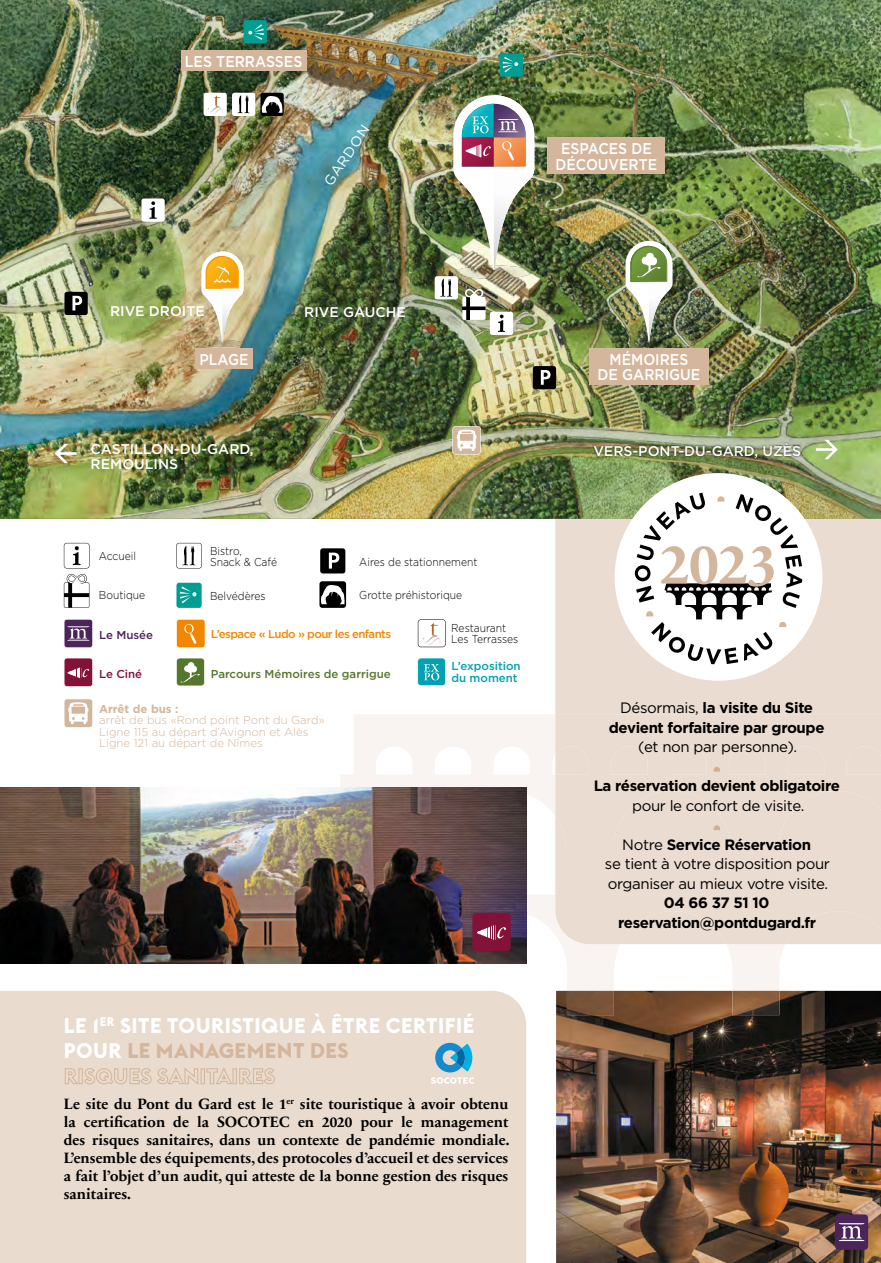
<style>
.page{position:relative;width:881px;height:1263px;background:#fff}
.page>*{position:absolute;margin:0;border:0;box-sizing:border-box;transform-origin:0 0}
.t1{font:700 58.35px "Sabon Next LT";color:#d4b69c}
.t2{font:700 21px/25.2px "Euclid Flex";letter-spacing:.025em;color:#fff}
.t3{font:500 15.6px/15.6px "Gotham";color:#fff;text-align:center;scale:.9 1}
.t4{font:700 15px/18px "Sabon Next LT";color:#000;text-align:justify}
.t5{font:15px/19.5px "Gotham";letter-spacing:-.025em;color:#000;text-align:center}
.t6{font:700 15px/19.5px "Gotham";letter-spacing:-.025em;color:#000;text-align:center}
.t7{font:500 14.1px/15.6px "Gotham";color:#fff}
.t8{font:14.1px "Gotham";color:#fff}
.t9{font:300 11.4px/10.8px "Gotham";color:#000;scale:.9 1}
.t10{font:300 11.4px/11.4px "Gotham";color:#d4b69c}
.t11{font:500 11.4px "Gotham";letter-spacing:-.05em;color:#f18700}
.t12{font:500 11.4px "Gotham";color:#55762d}
.t13{font:500 11.4px/11.4px "Gotham";color:#00a1b0}
.t14{font:700 11.4px "Gotham";color:#d4b69c}
.t15{font:500 11.4px "Gotham";color:#4d235b}
.t16{font:500 11.4px "Gotham";color:#831238}
.s1{color:#d4b69c}
.s2{font-weight:400}
.s3{font-weight:700}
</style>
<div class="page">
<img style="left:556px;top:991px;width:324px;height:272px">
<div style="left:834px;top:1214px;width:33px;height:36px;background:#4d235b;border-radius:4px"></div>
<svg style="left:838px;top:1223px;width:26px;height:18px"></svg>
<img style="left:0;top:0;width:880px;height:519px">
<svg style="left:55px;top:444px;width:22px;height:19px"></svg>
<svg style="left:815px;top:440px;width:22px;height:19px"></svg>
<div style="left:434px;top:276px;width:24px;height:23px;background:#fff;border-radius:2px"></div>
<svg style="left:440px;top:279px;width:12px;height:18px"></svg>
<div style="left:243px;top:20px;width:24px;height:23px;background:#009d92;border-radius:2px"></div>
<svg style="left:248px;top:24px;width:16px;height:16px"></svg>
<div style="left:499px;top:53px;width:23px;height:24px;background:#009d92;border-radius:2px"></div>
<svg style="left:502px;top:57px;width:16px;height:15px"></svg>
<svg style="left:462px;top:289px;width:23px;height:31px"></svg>
<div style="left:489px;top:312px;width:24px;height:23px;background:#fff;border-radius:2px"></div>
<svg style="left:498px;top:315px;width:7px;height:17px"></svg>
<div style="left:232px;top:93px;width:23px;height:23px;background:#fff;border-radius:2px"></div>
<svg style="left:237px;top:95px;width:12px;height:18px"></svg>
<div style="left:203px;top:93px;width:24px;height:23px;background:#fff;border-radius:2px"></div>
<img style="left:207px;top:95px;width:16px;height:19px">
<div style="left:260px;top:93px;width:23px;height:23px;background:#000;border-radius:2px"></div>
<svg style="left:261px;top:96px;width:21px;height:17px"></svg>
<img style="left:455px;top:270px;width:76px;height:9px">
<img style="left:453px;top:95px;width:81px;height:175px">
<img style="left:203px;top:342px;width:39px;height:5px">
<svg style="left:201px;top:251px;width:42px;height:91px"></svg>
<img style="left:626px;top:342px;width:44px;height:5px">
<img style="left:625px;top:241px;width:47px;height:101px">
<div style="left:532px;top:366px;width:24px;height:23px;background:#000;border-radius:2px"></div>
<svg style="left:524px;top:370px;width:26px;height:25px"></svg>
<div style="left:64px;top:292px;width:24px;height:23px;background:#000;border-radius:2px"></div>
<svg style="left:57px;top:279px;width:25px;height:31px"></svg>
<div style="left:141px;top:198px;width:24px;height:24px;background:#fff;border-radius:2px"></div>
<svg style="left:149px;top:201px;width:7px;height:18px"></svg>
<svg style="left:452px;top:426px;width:28px;height:28px"></svg>
<img style="left:591px;top:441px;width:210px;height:18px">
<div style="left:181px;top:50px;width:125px;height:21px;background:#d4b69c"></div>
<div style="left:547px;top:138px;width:118px;height:36px;background:#d4b69c"></div>
<div style="left:589px;top:348px;width:119px;height:36px;background:#d4b69c"></div>
<div style="left:195px;top:348px;width:57px;height:21px;background:#d4b69c"></div>
<div style="left:0;top:991px;width:526px;height:272px;background:#e9dbce"></div>
<svg style="left:430px;top:1043px;width:44px;height:41px;background:#90bfd0"></svg>
<svg style="left:340px;top:714px;width:445px;height:277px"></svg>
<img style="left:566px;top:991px;width:213px;height:24px">
<svg style="left:64px;top:543px;width:25px;height:25px"></svg>
<svg style="left:64px;top:574px;width:25px;height:34px"></svg>
<div style="left:320px;top:548px;width:25px;height:25px;background:#000;border-radius:3px"></div>
<svg style="left:329px;top:553px;width:10px;height:16px"></svg>
<div style="left:319px;top:581px;width:27px;height:27px;background:#000;border-radius:3px"></div>
<svg style="left:321px;top:585px;width:24px;height:19px"></svg>
<svg style="left:176px;top:543px;width:26px;height:25px"></svg>
<svg style="left:64px;top:658px;width:29px;height:29px"></svg>
<svg style="left:176px;top:658px;width:28px;height:28px"></svg>
<svg style="left:64px;top:619px;width:29px;height:29px"></svg>
<svg style="left:176px;top:619px;width:29px;height:29px"></svg>
<svg style="left:417px;top:658px;width:28px;height:28px"></svg>
<svg style="left:64px;top:699px;width:29px;height:29px"></svg>
<svg style="left:417px;top:619px;width:28px;height:28px"></svg>
<img style="left:423px;top:623px;width:17px;height:22px">
<div style="left:176px;top:583px;width:25px;height:25px;background:#009d92;border-radius:3px"></div>
<svg style="left:180px;top:586px;width:16px;height:17px"></svg>
<img style="left:0;top:787px;width:526px;height:176px">
<div style="left:472px;top:913px;width:38px;height:38px;background:#831238;border-radius:4px"></div>
<svg style="left:477px;top:925px;width:29px;height:15px"></svg>
<div style="left:555px;top:519px;width:325px;height:195px;background:#eadcd0"></div>
<div style="left:555px;top:714px;width:325px;height:230px;background:#eadcd0"></div>
<div style="left:614px;top:473px;width:208px;height:208px;background:#fff;border-radius:50%"></div>
<svg style="left:634px;top:493px;width:167px;height:171px"></svg>
<svg style="left:713px;top:767px;width:6px;height:5px"></svg>
<svg style="left:713px;top:825px;width:6px;height:5px"></svg>
<p class="t3" style="left:185px;top:53px;width:132px">LES TERRASSES</p>
<p class="t8" style="left:319px;top:179px;width:71px;rotate:-56deg">GARDON</p>
<p class="t3" style="left:555px;top:141px;width:114px">ESPACES DE<br>DÉCOUVERTE</p>
<p class="t7" style="left:110px;top:303px;width:96px">RIVE DROITE</p>
<p class="t3" style="left:199px;top:351px;width:56px">PLAGE</p>
<p class="t7" style="left:90px;top:441px;width:165px">CASTILLON-DU-GARD,<br>REMOULINS</p>
<p class="t7" style="left:304px;top:304px;width:103px">RIVE GAUCHE</p>
<p class="t9" style="left:210px;top:545px;width:76px">Bistro,<br>Snack &amp; Café</p>
<p class="t9" style="left:99px;top:550px;width:43px">Accueil</p>
<p class="t9" style="left:99px;top:589px;width:53px">Boutique</p>
<p class="t9" style="left:359px;top:556px;width:133px">Aires de stationnement</p>
<p class="t9" style="left:359px;top:590px;width:116px">Grotte préhistorique</p>
<p class="t9" style="left:451px;top:623px;width:76px">Restaurant<br>Les Terrasses</p>
<p class="t9" style="left:210px;top:590px;width:63px">Belvédères</p>
<p class="t11" style="left:211px;top:626px;width:182px">L’espace « Ludo » pour les enfants</p>
<p class="t12" style="left:211px;top:666px;width:181px">Parcours Mémoires de garrigue</p>
<p class="t13" style="left:451px;top:660px;width:71px">L’exposition du moment</p>
<p class="t15" style="left:99px;top:627px;width:55px">Le Musée</p>
<p class="t16" style="left:99px;top:667px;width:45px">Le Ciné</p>
<p class="t14" style="left:99px;top:701px;width:81px">Arrêt de bus :</p>
<p class="t10" style="left:99px;top:714px;width:227px">arrêt de bus «Rond point Pont du Gard»<br>Ligne 115 au départ d’Avignon et Alès<br>Ligne 121 au départ de Nîmes</p>
<h2 class="t2" style="left:64px;top:1013px;width:412px">LE 1<sup>ER</sup> SITE TOURISTIQUE À ÊTRE CERTIFIÉ<br>POUR <span class="s1">LE MANAGEMENT DES<br>RISQUES SANITAIRES</span></h2>
<p class="t4" style="left:64px;top:1094px;width:447px">Le site du Pont du Gard est le 1<sup>er</sup> site touristique à avoir obtenu la certification de la SOCOTEC en 2020 pour le management des risques sanitaires, dans un contexte de pandémie mondiale.<br>L’ensemble des équipements, des protocoles d’accueil et des services a fait l’objet d’un audit, qui atteste de la bonne gestion des risques sanitaires.</p>
<p class="t3" style="left:597px;top:351px;width:115px">MÉMOIRES<br>DE GARRIGUE</p>
<p class="t7" style="left:593px;top:443px;width:209px">VERS-PONT-DU-GARD, UZÈS</p>
<h1 class="t1" style="left:659px;top:518px;width:118px">2023</h1>
<p class="t6" style="left:608px;top:698px;width:217px"><span class="s2">Désormais,</span> la visite du Site devient forfaitaire par groupe</p>
<p class="t5" style="left:638px;top:737px;width:160px">(et non par personne).</p>
<p class="t6" style="left:593px;top:776px;width:248px">La réservation devient obligatoire</p>
<p class="t5" style="left:632px;top:795px;width:174px">pour le confort de visite.</p>
<p class="t5" style="left:604px;top:834px;width:226px">Notre <span class="s3">Service Réservation<br></span>se tient à votre disposition pour organiser au mieux votre visite.</p>
<p class="t6" style="left:618px;top:893px;width:199px">04 66 37 51 10 reservation@pontdugard.fr</p>
</div>
